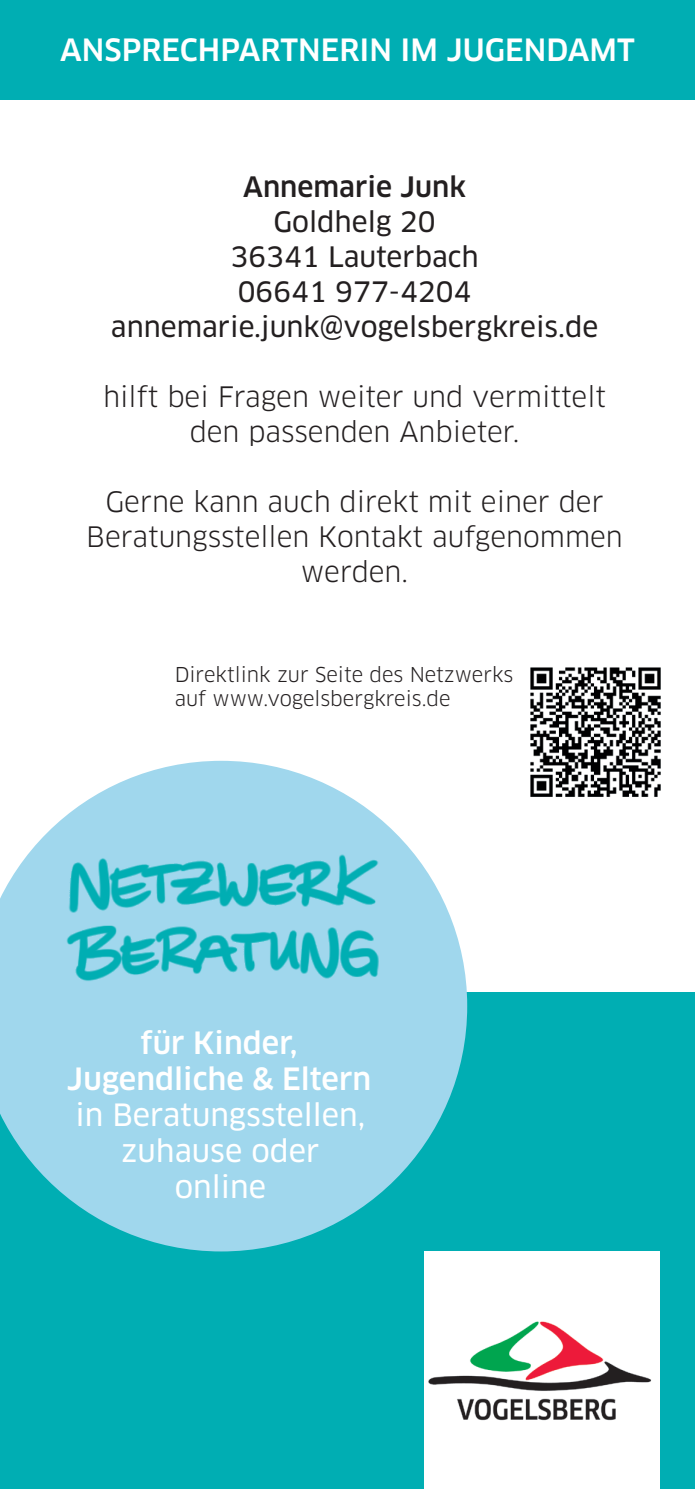
<style>
.page{position:relative;width:695px;height:1489px;background:#fff}
.page>*{position:absolute;margin:0;border:0;box-sizing:border-box;transform-origin:0 0}
.t1{font:500 30px/36px "Clan Pro";color:#fff;text-align:center}
.t2{font:30px/36px "Clan Pro News";color:#fff;text-align:center}
.t3{font:27.5px/35px "Clan Pro";color:#231f20;text-align:center}
.t4{font:27.5px/35px "Clan Pro News";color:#231f20;text-align:center}
.t5{font:500 27.5px "Clan Pro";color:#231f20}
.t6{font:20px/24px "Clan Pro";color:#231f20}
</style>
<div class="page">
<div style="left:0;top:992px;width:694px;height:496px;background:#00aeb3"></div>
<img style="left:424px;top:1251px;width:235px;height:237px">
<div style="left:0;top:0;width:694px;height:99px;background:#00aeb3"></div>
<svg style="left:0;top:836px;width:467px;height:415px;fill:#a0d7ed"></svg>
<img style="left:530px;top:667px;width:131px;height:130px">
<img style="left:44px;top:760px;width:354px;height:346px">
<p class="t1" style="left:60px;top:33px;width:576px">ANSPRECHPARTNERIN IM JUGENDAMT</p>
<p class="t5" style="left:243px;top:171px;width:224px">Annemarie Junk</p>
<p class="t4" style="left:111px;top:205px;width:489px">Goldhelg 20<br>36341 Lauterbach<br>06641 977-4204 annemarie.junk@vogelsbergkreis.de</p>
<p class="t3" style="left:103px;top:379px;width:504px">hilft bei Fragen weiter und vermittelt den passenden Anbieter.</p>
<p class="t3" style="left:86px;top:484px;width:538px">Gerne kann auch direkt mit einer der<br>Beratungsstellen Kontakt aufgenommen werden.</p>
<p class="t6" style="left:175px;top:663px;width:340px">Direktlink zur Seite des Netzwerks auf www.vogelsbergkreis.de</p>
<p class="t1" style="left:67px;top:1025px;width:306px">für Kinder,<br>Jugendliche &amp; Eltern</p>
<p class="t2" style="left:75px;top:1097px;width:291px">in Beratungsstellen, zuhause oder online</p>
</div>
